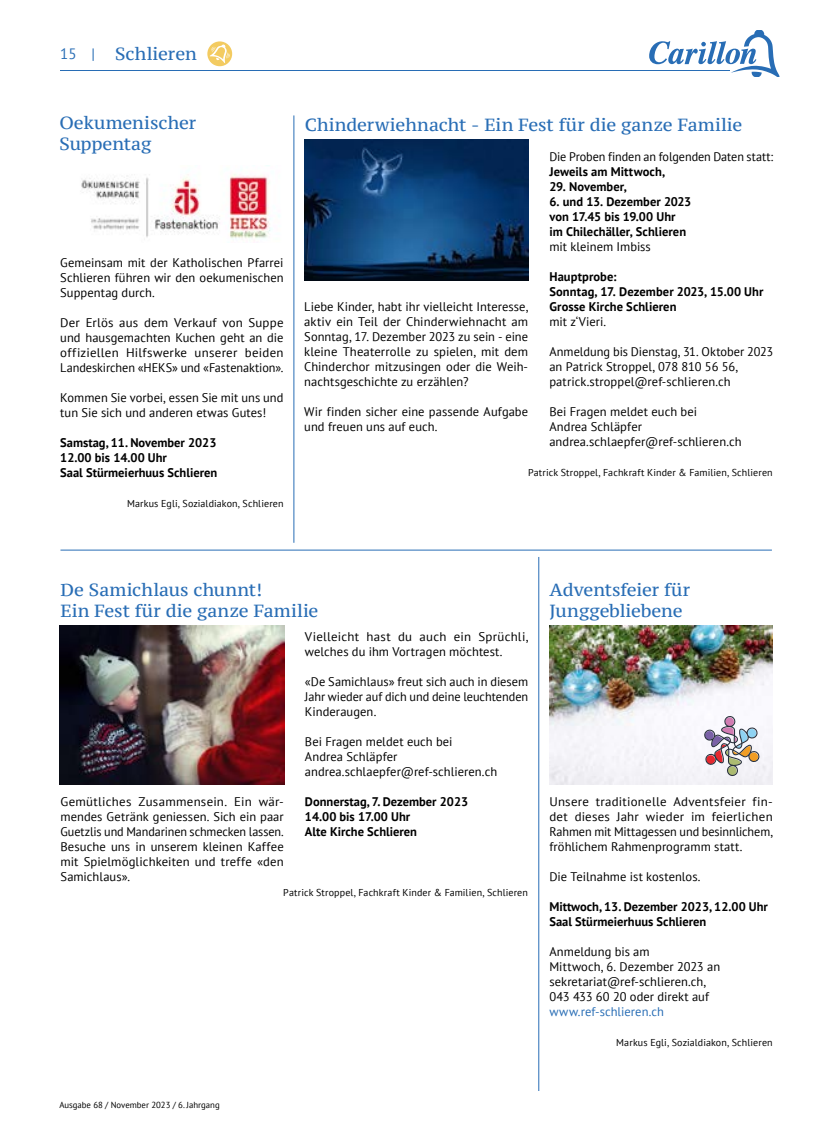
<style>
.page{position:relative;width:833px;height:1134px;background:#fff}
.page>*{position:absolute;margin:0;border:0;box-sizing:border-box;transform-origin:0 0}
.t1{font:17.5px/21px "PT Serif Caption";letter-spacing:-.005em;color:#286db5}
.t2{font:15px "PT Sans";color:#286db5}
.t3{font:12.5px/15px "PT Sans";letter-spacing:.005em;color:#000}
.t4{font:700 12.5px/15px "PT Sans";color:#000}
.t5{font:12.5px "PT Sans";letter-spacing:.005em;color:#286db5}
.t6{font:10px "PT Sans";letter-spacing:.015em;color:#000}
.t7{font:8.75px "PT Sans";color:#000}
</style>
<div class="page">
<hr style="left:60px;top:70px;width:669px;height:1px;background:#286db5">
<svg style="left:649px;top:30px;width:130px;height:47px"></svg>
<div style="left:207px;top:41px;width:25px;height:25px;background:#f3cb61;border-radius:50%"></div>
<svg style="left:209px;top:44px;width:21px;height:19px"></svg>
<hr style="left:293px;top:115px;width:1px;height:428px;background:#286db5">
<hr style="left:60px;top:550px;width:712px;height:1px;background:#286db5">
<img style="left:305px;top:139px;width:223px;height:142px">
<img style="left:81px;top:174px;width:199px;height:65px">
<img style="left:60px;top:625px;width:224px;height:159px">
<img style="left:549px;top:626px;width:223px;height:158px">
<svg style="left:704px;top:716px;width:55px;height:60px"></svg>
<hr style="left:538px;top:557px;width:1px;height:534px;background:#286db5">
<p class="t2" style="left:60px;top:45px;width:36px">15 |</p>
<h1 class="t1" style="left:115px;top:43px;width:83px">Schlieren</h1>
<h1 class="t1" style="left:59px;top:112px;width:138px">Oekumenischer<br>Suppentag</h1>
<h1 class="t1" style="left:305px;top:114px;width:439px">Chinderwiehnacht - Ein Fest für die ganze Familie</h1>
<p class="t3" style="left:549px;top:149px;width:225px">Die Proben finden an folgenden Daten statt:</p>
<p class="t4" style="left:549px;top:164px;width:117px">Jeweils am Mittwoch,</p>
<p class="t4" style="left:549px;top:179px;width:79px">29. November,</p>
<p class="t4" style="left:549px;top:194px;width:143px">6. und 13. Dezember 2023 von 17.45 bis 19.00 Uhr im Chilechäller, Schlieren</p>
<p class="t3" style="left:549px;top:239px;width:103px">mit kleinem Imbiss</p>
<p class="t4" style="left:549px;top:269px;width:215px">Hauptprobe:<br>Sonntag, 17. Dezember 2023, 15.00 Uhr<br>Grosse Kirche Schlieren</p>
<p class="t3" style="left:549px;top:314px;width:58px">mit z‘Vieri.</p>
<p class="t3" style="left:549px;top:344px;width:225px">Anmeldung bis Dienstag, 31. Oktober 2023 an Patrick Stroppel, 078 810 56 56, patrick.stroppel@ref-schlieren.ch</p>
<p class="t3" style="left:549px;top:404px;width:194px">Bei Fragen meldet euch bei<br>Andrea Schläpfer andrea.schlaepfer@ref-schlieren.ch</p>
<p class="t6" style="left:528px;top:466px;width:246px">Patrick Stroppel, Fachkraft Kinder &amp; Familien, Schlieren</p>
<p class="t3" style="left:60px;top:254px;width:225px;text-align:justify">Gemeinsam mit der Katholischen Pfarrei Schlieren führen wir den oekumenischen Suppentag durch.</p>
<p class="t3" style="left:60px;top:314px;width:225px;text-align:justify">Der Erlös aus dem Verkauf von Suppe und hausgemachten Kuchen geht an die offiziellen Hilfswerke unserer beiden Landeskirchen «HEKS» und «Fastenaktion».</p>
<p class="t3" style="left:60px;top:389px;width:225px">Kommen Sie vorbei, essen Sie mit uns und tun Sie sich und anderen etwas Gutes!</p>
<p class="t4" style="left:60px;top:434px;width:158px">Samstag, 11. November 2023<br>12.00 bis 14.00 Uhr<br>Saal Stürmeierhuus Schlieren</p>
<p class="t6" style="left:127px;top:497px;width:158px">Markus Egli, Sozialdiakon, Schlieren</p>
<p class="t3" style="left:304px;top:299px;width:225px;text-align:justify">Liebe Kinder, habt ihr vielleicht Interesse, aktiv ein Teil der Chinderwiehnacht am Sonntag, 17. Dezember 2023 zu sein - eine kleine Theaterrolle zu spielen, mit dem Chinderchor mitzusingen oder die Weih&shy;nachtsgeschichte zu erzählen?</p>
<p class="t3" style="left:304px;top:404px;width:225px">Wir finden sicher eine passende Aufgabe und freuen uns auf euch.</p>
<h1 class="t1" style="left:60px;top:579px;width:259px">De Samichlaus chunnt!<br>Ein Fest für die ganze Familie</h1>
<p class="t3" style="left:60px;top:794px;width:225px;text-align:justify">Gemütliches Zusammensein. Ein wär&shy;mendes Getränk geniessen. Sich ein paar Guetzlis und Mandarinen schmecken lassen.<br>Besuche uns in unserem kleinen Kaffee mit Spielmöglichkeiten und treffe «den Samichlaus».</p>
<p class="t3" style="left:305px;top:629px;width:225px">Vielleicht hast du auch ein Sprüchli, welches du ihm Vortragen möchtest.</p>
<p class="t3" style="left:305px;top:674px;width:225px;text-align:justify">«De Samichlaus» freut sich auch in diesem Jahr wieder auf dich und deine leuchtenden Kinderaugen.</p>
<p class="t3" style="left:305px;top:734px;width:194px">Bei Fragen meldet euch bei<br>Andrea Schläpfer andrea.schlaepfer@ref-schlieren.ch</p>
<p class="t4" style="left:305px;top:794px;width:165px">Donnerstag, 7. Dezember 2023<br>14.00 bis 17.00 Uhr<br>Alte Kirche Schlieren</p>
<p class="t6" style="left:283px;top:886px;width:246px">Patrick Stroppel, Fachkraft Kinder &amp; Familien, Schlieren</p>
<h1 class="t1" style="left:549px;top:579px;width:142px">Adventsfeier für<br>Junggebliebene</h1>
<p class="t3" style="left:549px;top:794px;width:225px;text-align:justify">Unsere traditionelle Adventsfeier fin&shy;det dieses Jahr wieder im feierlichen Rahmen mit Mittagessen und besinnlichem, fröhlichem Rahmenprogramm statt.</p>
<p class="t3" style="left:549px;top:869px;width:153px">Die Teilnahme ist kostenlos.</p>
<p class="t4" style="left:549px;top:899px;width:220px">Mittwoch, 13. Dezember 2023, 12.00 Uhr<br>Saal Stürmeierhuus Schlieren</p>
<p class="t3" style="left:549px;top:944px;width:172px">Anmeldung bis am<br>Mittwoch, 6. Dezember 2023 an sekretariat@ref-schlieren.ch,<br>043 433 60 20 oder direkt auf</p>
<p class="t5" style="left:549px;top:1003px;width:116px">www.ref-schlieren.ch</p>
<p class="t6" style="left:616px;top:1036px;width:158px">Markus Egli, Sozialdiakon, Schlieren</p>
<p class="t7" style="left:59px;top:1099px;width:162px">Ausgabe 68 / November 2023 / 6. Jahrgang</p>
</div>
